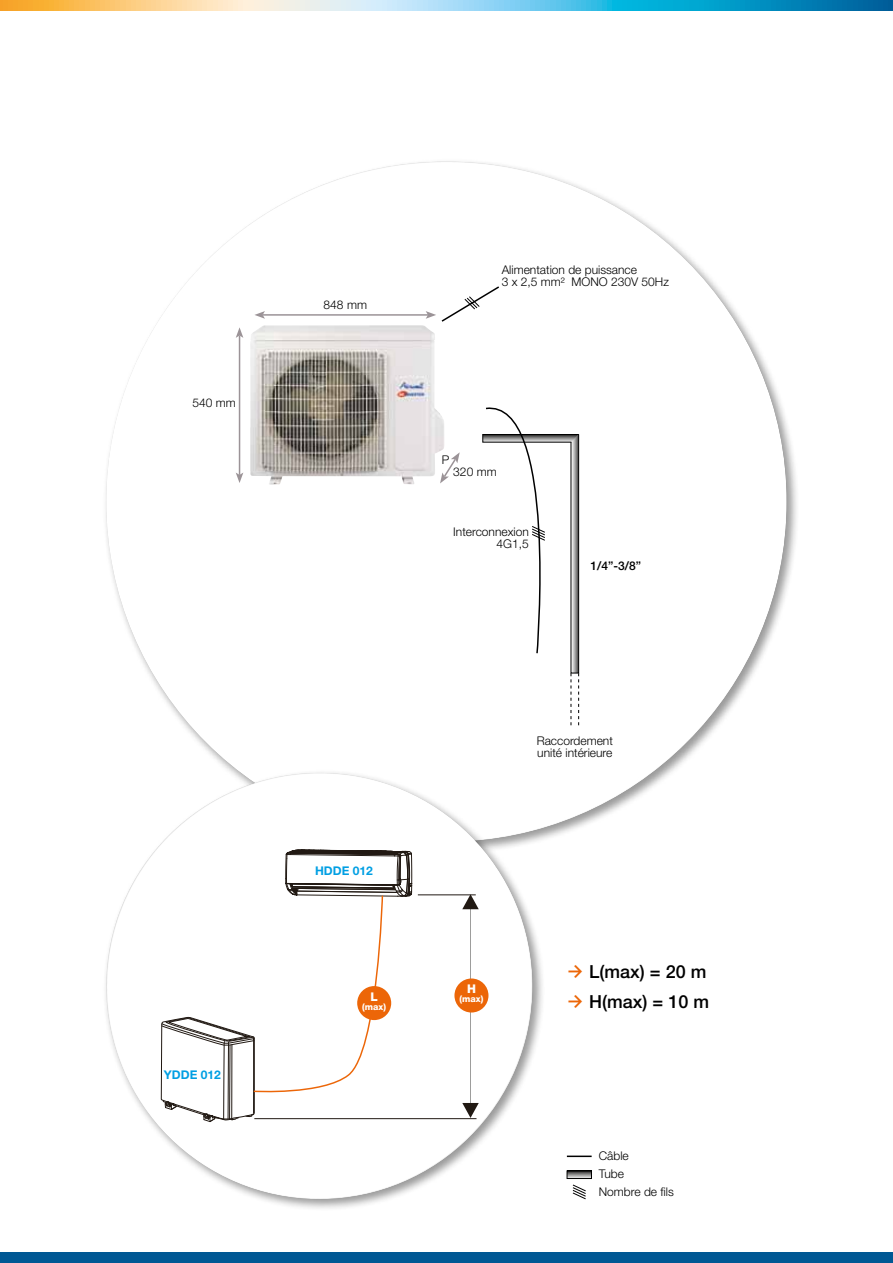
<style>
.page{position:relative;width:893px;height:1263px;background:#fff}
.page>*{position:absolute;margin:0;border:0;box-sizing:border-box;transform-origin:0 0}
.t1{font:500 18px/29.5px "Helvetica Neue LT Std";color:#000}
.t2{font:300 12px/12px "Helvetica Neue LT Std";color:#000}
.t3{font:700 12px "Helvetica Neue LT Std";color:#009fe3}
.t4{font:500 12px "Helvetica Neue LT Std";color:#000}
.t5{font:800 12px "Helvetica Neue LT Std";color:#fff}
.t6{font:800 9px "Helvetica Neue LT Std";color:#fff}
.s1{font-family:"Flesh Plain";font-weight:400;color:#ec6608}
</style>
<div class="page">
<div style="left:0;top:1252px;width:893px;height:11px;background:#005894"></div>
<svg style="left:0;top:0;width:893px;height:11px;background:#8bbfc0"></svg>
<div style="left:103px;top:158px;width:696px;height:696px;background:#000;opacity:.4"></div>
<div style="left:105px;top:161px;width:683px;height:681px;background:#fff"></div>
<img style="left:250px;top:325px;width:194px;height:160px">
<hr style="left:263px;top:314px;width:165px;height:2px;background:#9b9397">
<svg style="left:255px;top:311px;width:10px;height:8px"></svg>
<hr style="left:239px;top:335px;width:1px;height:140px;background:#9b9397">
<svg style="left:236px;top:327px;width:7px;height:11px"></svg>
<svg style="left:236px;top:472px;width:7px;height:11px"></svg>
<svg style="left:426px;top:286px;width:73px;height:36px"></svg>
<svg style="left:482px;top:407px;width:97px;height:318px"></svg>
<svg style="left:440px;top:452px;width:20px;height:31px"></svg>
<svg style="left:572px;top:1184px;width:14px;height:16px"></svg>
<svg style="left:569px;top:1173px;width:21px;height:4px"></svg>
<div style="left:567px;top:1171px;width:25px;height:8px;border:1px solid #000"></div>
<hr style="left:567px;top:1155px;width:25px;height:2px;background:#000">
<div style="left:103px;top:769px;width:442px;height:443px;background:#000;opacity:.4"></div>
<div style="left:106px;top:772px;width:428px;height:428px;background:#000;opacity:.2"></div>
<div style="left:454px;top:978px;width:34px;height:34px;background:#ec6608;border-radius:50%"></div>
<div style="left:357px;top:986px;width:34px;height:34px;background:#ec6608;border-radius:50%"></div>
<p class="t2" style="left:192px;top:396px;width:45px">540 mm</p>
<p class="t3" style="left:164px;top:1067px;width:58px">YDDE 012</p>
<p class="t2" style="left:324px;top:299px;width:45px">848 mm</p>
<p class="t3" style="left:315px;top:863px;width:59px">HDDE 012</p>
<p class="t2" style="left:502px;top:264px;width:169px">Alimentation de puissance<br>3 x 2,5 mm² MONO 230V 50Hz</p>
<p class="t2" style="left:442px;top:453px;width:9px">P</p>
<p class="t2" style="left:453px;top:466px;width:45px">320 mm</p>
<p class="t2" style="left:453px;top:525px;width:77px;text-align:right">Interconnexion<br>4G1,5</p>
<p class="t4" style="left:591px;top:558px;width:52px">1/4”-3/8”</p>
<p class="t2" style="left:537px;top:734px;width:78px">Raccordement unité intérieure</p>
<p class="t5" style="left:467px;top:982px;width:10px">H</p>
<p class="t5" style="left:371px;top:989px;width:9px">L</p>
<p class="t6" style="left:460px;top:993px;width:25px">(max)</p>
<p class="t6" style="left:362px;top:1001px;width:25px">(max)</p>
<h1 class="t1" style="left:566px;top:957px;width:144px"><span class="s1">q</span> L(max) = 20 m <span class="s1">q</span> H(max) = 10 m</h1>
<p class="t2" style="left:599px;top:1146px;width:76px;line-height:18px">Câble<br>Tube<br>Nombre de fils</p>
</div>
